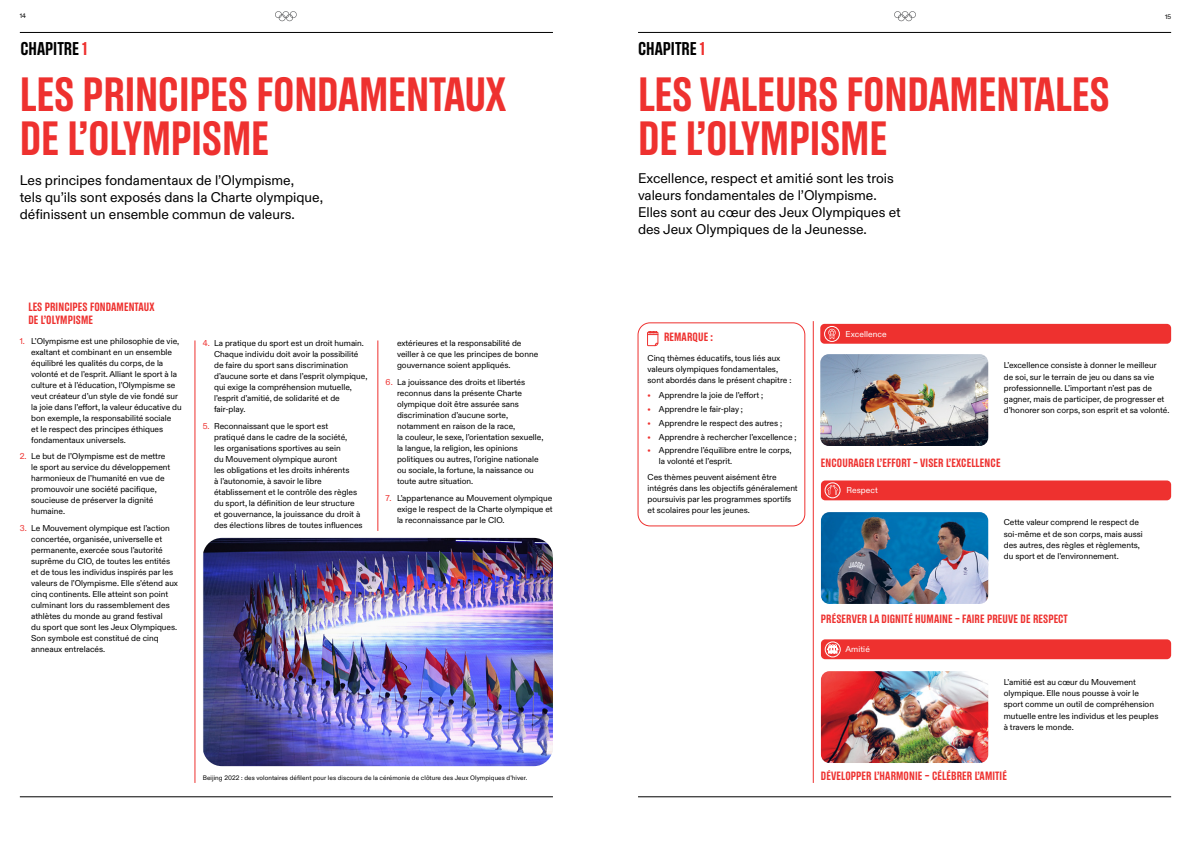
<style>
.page{position:relative;width:1191px;height:842px;background:#fff}
.page>*{position:absolute;margin:0;border:0;box-sizing:border-box;transform-origin:0 0}
.t1{font:48px/44px "Olympic Headline";letter-spacing:-.005em;color:#ee312f}
.t2{font:18.5px "Olympic Headline";color:#000}
.t3{font:14px/17px "Olympic Sans";color:#000}
.t4{font:12px/13px "Olympic Headline";letter-spacing:.01em;color:#ee312f}
.t5{font:8.5px/11px "Olympic Sans";color:#000}
.t6{font:8.5px "Olympic Sans";letter-spacing:.01em;color:#fff}
.t7{font:6.5px "Olympic Sans";letter-spacing:.01em;color:#000}
.s1{color:#ee312f}
</style>
<div class="page">
<img style="left:820px;top:354px;width:168px;height:92px">
<img style="left:821px;top:512px;width:167px;height:92px">
<img style="left:821px;top:671px;width:167px;height:92px">
<img style="left:203px;top:538px;width:350px;height:228px">
<div style="left:820px;top:324px;width:351px;height:20px;background:#ee312f;border-radius:4px"></div>
<div style="left:824px;top:326px;width:16px;height:16px;border:1px solid #fff;border-radius:50%"></div>
<svg style="left:828px;top:329px;width:7px;height:10px"></svg>
<div style="left:821px;top:639px;width:350px;height:20px;background:#ee312f;border-radius:4px"></div>
<svg style="left:647px;top:331px;width:11px;height:15px"></svg>
<div style="left:821px;top:480px;width:350px;height:20px;background:#ee312f;border-radius:4px"></div>
<div style="left:824px;top:641px;width:16px;height:16px;border:1px solid #fff;border-radius:50%"></div>
<svg style="left:827px;top:644px;width:11px;height:14px"></svg>
<div style="left:824px;top:482px;width:16px;height:16px;border:1px solid #fff;border-radius:50%"></div>
<svg style="left:827px;top:485px;width:10px;height:10px"></svg>
<hr style="left:813px;top:321px;width:1px;height:462px;background:#ee312f">
<hr style="left:195px;top:340px;width:1px;height:443px;background:#ee312f">
<hr style="left:377px;top:340px;width:1px;height:191px;background:#ee312f">
<div style="left:638px;top:323px;width:167px;height:203px;border:1px solid #ee312f;border-radius:12px"></div>
<hr style="left:20px;top:32px;width:533px;height:1px;background:#000">
<hr style="left:638px;top:32px;width:533px;height:1px;background:#000">
<svg style="left:894px;top:11px;width:22px;height:10px"></svg>
<svg style="left:275px;top:11px;width:22px;height:10px"></svg>
<hr style="left:20px;top:797px;width:533px;height:1px;background:#000">
<hr style="left:638px;top:797px;width:533px;height:1px;background:#000">
<p class="t7" style="left:20px;top:11px;width:8px">14</p>
<p class="t7" style="left:1165px;top:11px;width:8px">15</p>
<h2 class="t2" style="left:20px;top:38px;width:68px">CHAPITRE <span class="s1">1</span></h2>
<h2 class="t2" style="left:638px;top:38px;width:68px">CHAPITRE <span class="s1">1</span></h2>
<h1 class="t1" style="left:20px;top:71px;width:488px">LES PRINCIPES FONDAMENTAUX<br>DE L’OLYMPISME</h1>
<h3 class="t3" style="left:20px;top:170px;width:305px">Les principes fondamentaux de l’Olympisme,<br>tels qu’ils sont exposés dans la Charte olympique, définissent un ensemble commun de valeurs.</h3>
<h1 class="t1" style="left:638px;top:71px;width:473px">LES VALEURS FONDAMENTALES<br>DE L’OLYMPISME</h1>
<h3 class="t3" style="left:638px;top:169px;width:264px">Excellence, respect et amitié sont les trois valeurs fondamentales de l’Olympisme.<br>Elles sont au cœur des Jeux Olympiques et des Jeux Olympiques de la Jeunesse.</h3>
<h3 class="t4" style="left:28px;top:300px;width:128px">LES PRINCIPES FONDAMENTAUX<br>DE L’OLYMPISME</h3>
<p class="t5" style="left:31px;top:335px;width:152px;text-indent:-11px"><span class="s1">1.</span> L’Olympisme est une philosophie de vie, exaltant et combinant en un ensemble équilibré les qualités du corps, de la volonté et de l’esprit. Alliant le sport à la culture et à l’éducation, l’Olympisme se veut créateur d’un style de vie fondé sur la joie dans l’effort, la valeur éducative du bon exemple, la responsabilité sociale<br>et le respect des principes éthiques fondamentaux universels.</p>
<p class="t5" style="left:31px;top:450px;width:141px;text-indent:-11px"><span class="s1">2.</span> Le but de l’Olympisme est de mettre le sport au service du développement harmonieux de l’humanité en vue de promouvoir une société pacifique, soucieuse de préserver la dignité humaine.</p>
<p class="t5" style="left:31px;top:522px;width:148px;text-indent:-11px"><span class="s1">3.</span> Le Mouvement olympique est l’action concertée, organisée, universelle et permanente, exercée sous l’autorité suprême du CIO, de toutes les entités et de tous les individus inspirés par les valeurs de l’Olympisme. Elle s’étend aux cinq continents. Elle atteint son point culminant lors du rassemblement des athlètes du monde au grand festival<br>du sport que sont les Jeux Olympiques.<br>Son symbole est constitué de cinq anneaux entrelacés.</p>
<p class="t5" style="left:214px;top:337px;width:155px;text-indent:-11px"><span class="s1">4.</span> La pratique du sport est un droit humain.<br>Chaque individu doit avoir la possibilité de faire du sport sans discrimination d’aucune sorte et dans l’esprit olympique, qui exige la compréhension mutuelle, l’esprit d’amitié, de solidarité et de fair-play.</p>
<p class="t5" style="left:214px;top:420px;width:150px;text-indent:-11px"><span class="s1">5.</span> Reconnaissant que le sport est<br>pratiqué dans le cadre de la société,<br>les organisations sportives au sein<br>du Mouvement olympique auront<br>les obligations et les droits inhérents<br>à l’autonomie, à savoir le libre établissement et le contrôle des règles du sport, la définition de leur structure et gouvernance, la jouissance du droit à des élections libres de toutes influences</p>
<p class="t5" style="left:397px;top:337px;width:143px">extérieures et la responsabilité de veiller à ce que les principes de bonne gouvernance soient appliqués.</p>
<p class="t5" style="left:397px;top:376px;width:148px;text-indent:-11px"><span class="s1">6.</span> La jouissance des droits et libertés reconnus dans la présente Charte olympique doit être assurée sans discrimination d’aucune sorte, notamment en raison de la race,<br>la couleur, le sexe, l’orientation sexuelle, la langue, la religion, les opinions politiques ou autres, l’origine nationale ou sociale, la fortune, la naissance ou toute autre situation.</p>
<p class="t5" style="left:397px;top:492px;width:157px;text-align:justify;text-indent:-11px"><span class="s1">7.</span> L’appartenance au Mouvement olympique exige le respect de la Charte olympique et la reconnaissance par le CIO.</p>
<p class="t7" style="left:203px;top:773px;width:326px">Beijing 2022 : des volontaires défilent pour les discours de la cérémonie de clôture des Jeux Olympiques d’hiver.</p>
<h3 class="t4" style="left:664px;top:330px;width:51px">REMARQUE :</h3>
<p class="t5" style="left:647px;top:352px;width:145px">Cinq thèmes éducatifs, tous liés aux valeurs olympiques fondamentales, sont abordés dans le présent chapitre :</p>
<p class="t5" style="left:647px;top:389px;width:117px"><span class="s1">•</span> Apprendre la joie de l’effort ;</p>
<p class="t5" style="left:647px;top:403px;width:97px"><span class="s1">•</span> Apprendre le fair-play ;</p>
<p class="t5" style="left:647px;top:417px;width:136px"><span class="s1">•</span> Apprendre le respect des autres ;</p>
<p class="t5" style="left:647px;top:431px;width:151px"><span class="s1">•</span> Apprendre à rechercher l’excellence ;</p>
<p class="t5" style="left:659px;top:444px;width:134px;text-indent:-11px"><span class="s1">•</span> Apprendre l’équilibre entre le corps, la volonté et l’esprit.</p>
<p class="t5" style="left:647px;top:471px;width:152px">Ces thèmes peuvent aisément être intégrés dans les objectifs généralement poursuivis par les programmes sportifs et scolaires pour les jeunes.</p>
<p class="t6" style="left:845px;top:327px;width:43px">Excellence</p>
<p class="t5" style="left:1003px;top:359px;width:167px">L’excellence consiste à donner le meilleur<br>de soi, sur le terrain de jeu ou dans sa vie professionnelle. L’important n’est pas de gagner, mais de participer, de progresser et d’honorer son corps, son esprit et sa volonté.</p>
<h3 class="t4" style="left:821px;top:456px;width:181px">ENCOURAGER L’EFFORT – VISER L’EXCELLENCE</h3>
<p class="t6" style="left:846px;top:484px;width:33px">Respect</p>
<p class="t5" style="left:1003px;top:516px;width:140px">Cette valeur comprend le respect de soi-même et de son corps, mais aussi des autres, des règles et règlements, du sport et de l’environnement.</p>
<h3 class="t4" style="left:821px;top:612px;width:243px">PRÉSERVER LA DIGNITÉ HUMAINE – FAIRE PREUVE DE RESPECT</h3>
<p class="t6" style="left:845px;top:643px;width:26px">Amitié</p>
<p class="t5" style="left:1003px;top:676px;width:156px">L’amitié est au cœur du Mouvement olympique. Elle nous pousse à voir le sport comme un outil de compréhension mutuelle entre les individus et les peuples à travers le monde.</p>
<h3 class="t4" style="left:821px;top:769px;width:186px">DÉVELOPPER L’HARMONIE – CÉLÉBRER L’AMITIÉ</h3>
</div>
